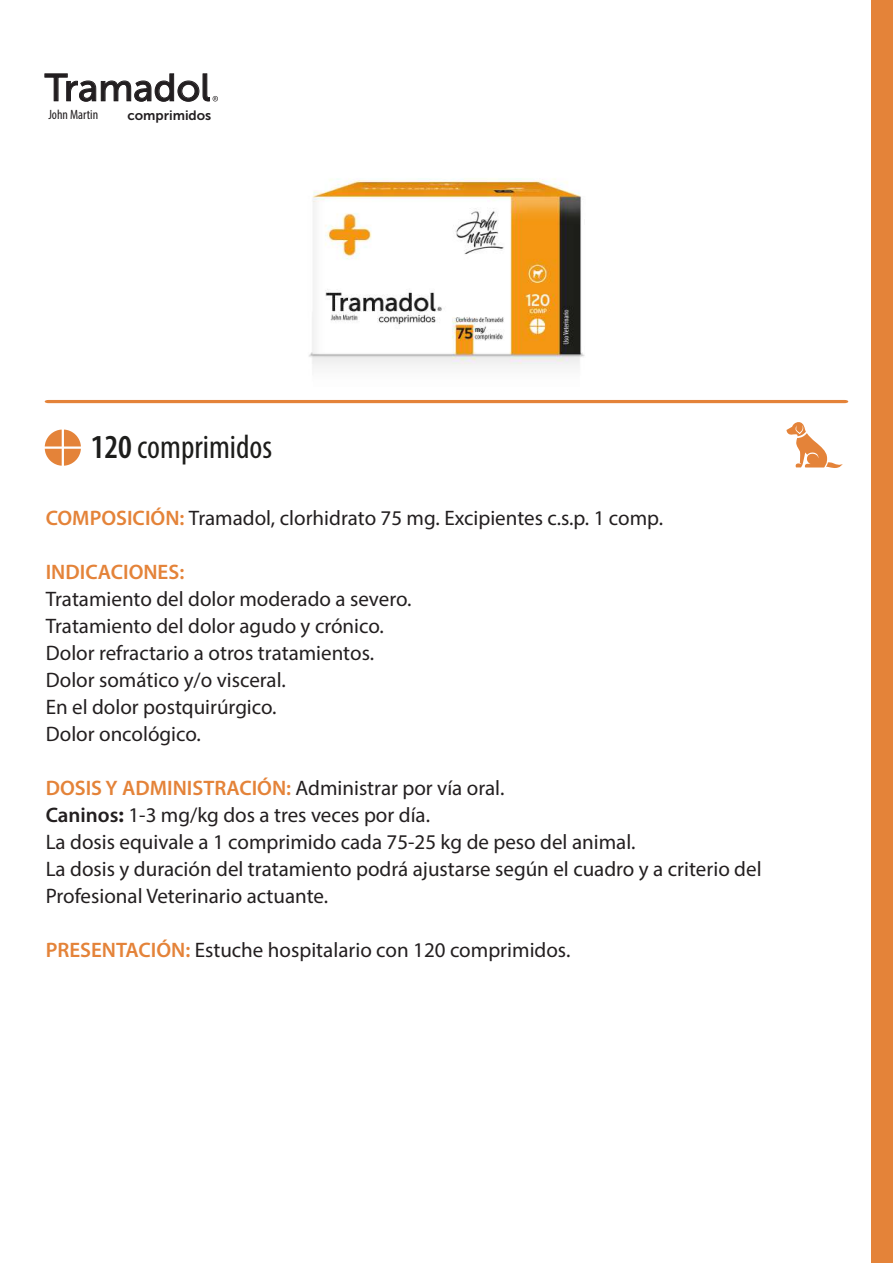
<style>
.page{position:relative;width:893px;height:1263px;background:#fff}
.page>*{position:absolute;margin:0;border:0;box-sizing:border-box;transform-origin:0 0}
.t1{font:38.25px "Museo Sans 500";color:#221e20}
.t2{font:condensed 33.75px "Myriad Pro";color:#1d1d1b}
.t3{font:21px/27px "Myriad Pro";color:#231f20}
.t4{font:600 21px "Myriad Pro";color:#e48339}
.t5{font:13.5px "Museo Sans 700";color:#221e20}
.t6{font:condensed 13.5px "Myriad Pro";color:#221e20}
.s1{font-weight:600}
.s2{font-weight:600;color:#e48339}
.s3{font-weight:700}
</style>
<div class="page">
<img style="left:268px;top:178px;width:357px;height:226px">
<svg style="left:45px;top:73px;width:173px;height:29px"></svg>
<div style="left:872px;top:0;width:21px;height:1263px;background:#e48339"></div>
<svg style="left:45px;top:430px;width:36px;height:36px"></svg>
<hr style="left:45px;top:400px;width:803px;height:3px;background:#e48339">
<svg style="left:786px;top:422px;width:57px;height:46px"></svg>
<h1 class="t1" style="left:45px;top:67px;width:167px">Tramadol</h1>
<p class="t6" style="left:48px;top:107px;width:51px">John Martin</p>
<p class="t5" style="left:127px;top:107px;width:85px">comprimidos</p>
<h2 class="t2" style="left:91px;top:426px;width:183px"><span class="s1">120</span> comprimidos</h2>
<p class="t3" style="left:46px;top:504px;width:619px"><span class="s2">COMPOSICIÓN:</span> Tramadol, clorhidrato 75 mg. Excipientes c.s.p. 1 comp.</p>
<p class="t4" style="left:46px;top:559px;width:140px">INDICACIONES:</p>
<p class="t3" style="left:46px;top:585px;width:367px">Tratamiento del dolor moderado a severo.<br>Tratamiento del dolor agudo y crónico.<br>Dolor refractario a otros tratamientos.<br>Dolor somático y/o visceral.<br>En el dolor postquirúrgico.<br>Dolor oncológico.</p>
<p class="t3" style="left:46px;top:774px;width:717px"><span class="s2">DOSIS Y ADMINISTRACIÓN:</span> Administrar por vía oral.<br><span class="s1">Caninos</span><span class="s3">:</span> 1-3 mg/kg dos a tres veces por día.<br>La dosis equivale a 1 comprimido cada 75-25 kg de peso del animal.<br>La dosis y duración del tratamiento podrá ajustarse según el cuadro y a criterio del Profesional Veterinario actuante.</p>
<p class="t3" style="left:46px;top:936px;width:526px"><span class="s2">PRESENTACIÓN:</span> Estuche hospitalario con 120 comprimidos.</p>
</div>
